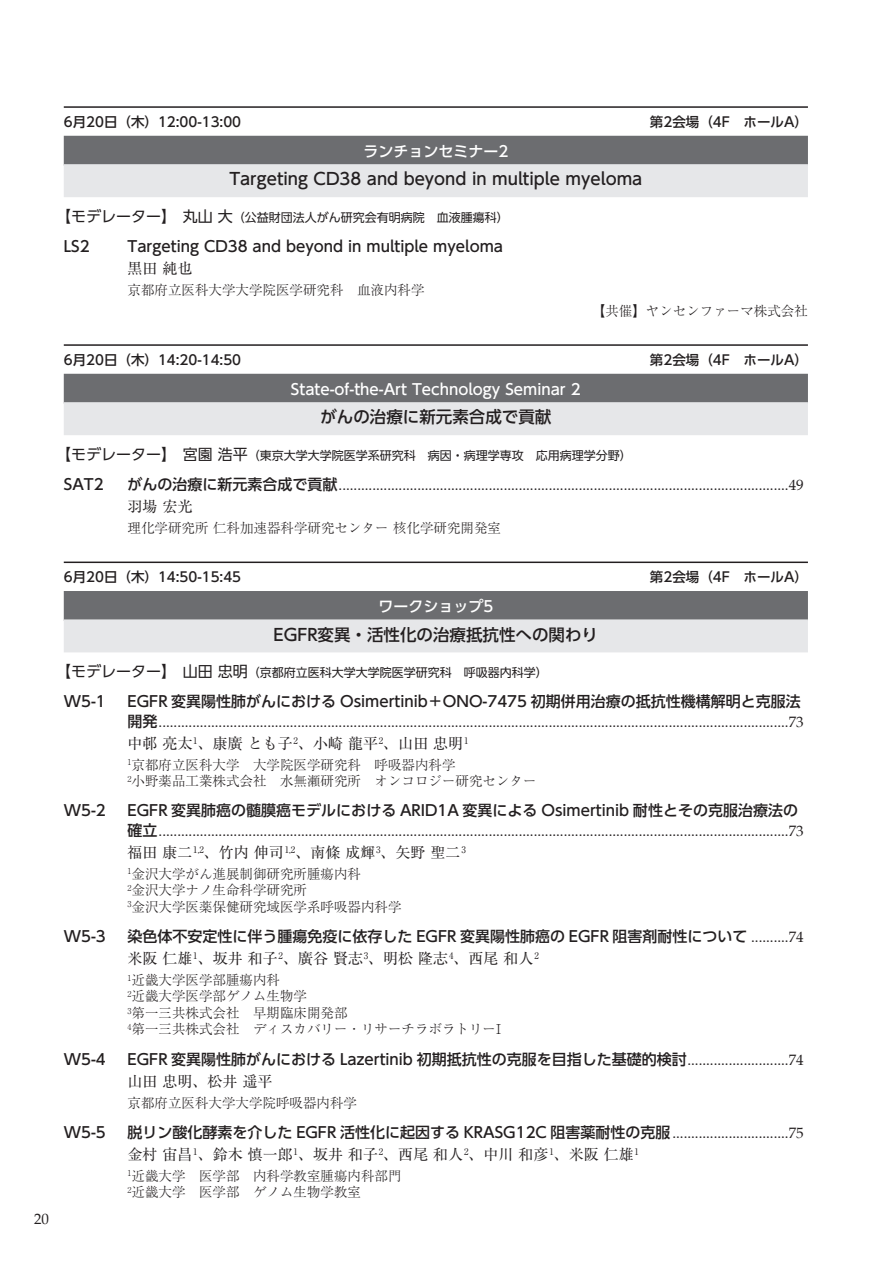
<style>
.page{position:relative;width:893px;height:1263px;background:#fff}
.page>*{position:absolute;margin:0;border:0;box-sizing:border-box;transform-origin:0 0}
.t1{font:500 16.5px "UD Shin Go Pro";color:#231f20}
.t2{font:15px/19.5px "Palatino";color:#231f20}
.t3{font:500 15px "UD Shin Go Pro";color:#231f20}
.t4{font:15px "Ryumin Pro";color:#231f20}
.t5{font:500 15px "UD Shin Go Pro";color:#fff}
.t6{font:300 13.5px/16.5px "Ryumin Pro";color:#231f20}
.t7{font:500 13.5px "UD Shin Go Pro";color:#231f20}
.t8{font:12px "UD Shin Go Pro";color:#231f20}
.s1{font-size:15px}
.s2{font-family:"UD Shin Go Pro";font-weight:500}
.s3{font-family:"Palatino";font-weight:400}
</style>
<div class="page">
<hr style="left:64px;top:106px;width:744px;height:2px;background:#231f20">
<div style="left:64px;top:136px;width:744px;height:30px;background:#6c6d70"></div>
<div style="left:64px;top:164px;width:744px;height:33px;background:#e6e7e9"></div>
<hr style="left:64px;top:344px;width:744px;height:2px;background:#231f20">
<div style="left:64px;top:374px;width:744px;height:29px;background:#6c6d70"></div>
<div style="left:64px;top:402px;width:744px;height:33px;background:#e6e7e9"></div>
<hr style="left:64px;top:561px;width:744px;height:2px;background:#231f20">
<div style="left:64px;top:591px;width:744px;height:30px;background:#6c6d70"></div>
<div style="left:64px;top:619px;width:744px;height:33px;background:#e6e7e9"></div>
<p class="t2" style="left:34px;top:1210px;width:16px">20</p>
<p class="t7" style="left:64px;top:117px;width:179px">6月20日（木）12:00-13:00</p>
<p class="t7" style="left:650px;top:117px;width:159px">第2会場（4F ホールA）</p>
<p class="t5" style="left:363px;top:146px;width:146px">ランチョンセミナー2</p>
<p class="t1" style="left:229px;top:173px;width:414px">Targeting CD38 and beyond in multiple myeloma</p>
<p class="t8" style="left:56px;top:213px;width:454px"><span class="s1">【モデレーター】丸山 大</span>（公益財団法人がん研究会有明病院　血液腫瘍科）</p>
<p class="t3" style="left:64px;top:241px;width:28px">LS2</p>
<p class="t3" style="left:128px;top:241px;width:377px">Targeting CD38 and beyond in multiple myeloma</p>
<p class="t4" style="left:128px;top:263px;width:66px">黒田 純也</p>
<p class="t6" style="left:128px;top:283px;width:298px">京都府立医科大学大学院医学研究科　血液内科学</p>
<p class="t6" style="left:592px;top:304px;width:218px">【共催】ヤンセンファーマ株式会社</p>
<p class="t7" style="left:64px;top:355px;width:179px">6月20日（木）14:20-14:50</p>
<p class="t7" style="left:650px;top:355px;width:159px">第2会場（4F ホールA）</p>
<p class="t5" style="left:291px;top:384px;width:291px">State-of-the-Art Technology Seminar 2</p>
<p class="t1" style="left:320px;top:411px;width:232px">がんの治療に新元素合成で貢献</p>
<p class="t8" style="left:56px;top:451px;width:577px"><span class="s1">【モデレーター】宮園 浩平</span>（東京大学大学院医学系研究科　病因・病理学専攻　応用病理学分野）</p>
<p class="t3" style="left:64px;top:479px;width:41px">SAT2</p>
<p class="t2" style="left:128px;top:476px;width:678px"><span class="s2">がんの治療に新元素合成で貢献</span>........................................................................................................................49</p>
<p class="t4" style="left:128px;top:501px;width:66px">羽場 宏光</p>
<p class="t6" style="left:128px;top:521px;width:375px">理化学研究所 仁科加速器科学研究センター 核化学研究開発室</p>
<p class="t7" style="left:64px;top:572px;width:179px">6月20日（木）14:50-15:45</p>
<p class="t7" style="left:650px;top:572px;width:159px">第2会場（4F ホールA）</p>
<p class="t5" style="left:378px;top:601px;width:116px">ワークショップ5</p>
<p class="t1" style="left:274px;top:628px;width:326px">EGFR変異・活性化の治療抵抗性への関わり</p>
<p class="t8" style="left:56px;top:668px;width:493px"><span class="s1">【モデレーター】山田 忠明</span>（京都府立医科大学大学院医学研究科　呼吸器内科学）</p>
<p class="t3" style="left:64px;top:696px;width:44px">W5-1</p>
<p class="t2" style="left:128px;top:693px;width:678px"><span class="s2">EGFR 変異陽性肺がんにおける Osimertinib＋ONO-7475 初期併用治療の抵抗性機構解明と克服法開発</span>........................................................................................................................................................................73</p>
<p class="t4" style="left:128px;top:738px;width:342px">中邨 亮太<sup>1</sup>、康廣 とも子<sup>2</sup>、小崎 龍平<sup>2</sup>、山田 忠明<sup>1</sup></p>
<p class="t6" style="left:128px;top:758px;width:411px"><sup>1</sup>京都府立医科大学　大学院医学研究科　呼吸器内科学<br><sup>2</sup>小野薬品工業株式会社　水無瀬研究所　オンコロジー研究センター</p>
<p class="t3" style="left:64px;top:805px;width:44px">W5-2</p>
<p class="t2" style="left:128px;top:802px;width:678px"><span class="s2">EGFR 変異肺癌の髄膜癌モデルにおける ARID1A 変異による Osimertinib 耐性とその克服治療法の確立</span>........................................................................................................................................................................73</p>
<p class="t4" style="left:128px;top:847px;width:340px">福田 康二<sup>1,2</sup>、竹内 伸司<sup>1,2</sup>、南條 成輝<sup>3</sup>、矢野 聖二<sup>3</sup></p>
<p class="t6" style="left:128px;top:867px;width:276px"><sup>1</sup>金沢大学がん進展制御研究所腫瘍内科<br><sup>2</sup>金沢大学ナノ生命科学研究所<br><sup>3</sup>金沢大学医薬保健研究域医学系呼吸器内科学</p>
<p class="t3" style="left:64px;top:931px;width:44px">W5-3</p>
<p class="t3" style="left:128px;top:931px;width:678px">染色体不安定性に伴う腫瘍免疫に依存した EGFR 変異陽性肺癌の EGFR 阻害剤耐性について <span class="s3">..........74</span></p>
<p class="t4" style="left:128px;top:953px;width:413px">米阪 仁雄<sup>1</sup>、坂井 和子<sup>2</sup>、廣谷 賢志<sup>3</sup>、明松 隆志<sup>4</sup>、西尾 和人<sup>2</sup></p>
<p class="t6" style="left:128px;top:973px;width:375px"><sup>1</sup>近畿大学医学部腫瘍内科<br><sup>2</sup>近畿大学医学部ゲノム生物学<br><sup>3</sup>第一三共株式会社　早期臨床開発部<br><sup>4</sup>第一三共株式会社　ディスカバリー・リサーチラボラトリーI</p>
<p class="t3" style="left:64px;top:1053px;width:44px">W5-4</p>
<p class="t3" style="left:128px;top:1053px;width:678px">EGFR 変異陽性肺がんにおける Lazertinib 初期抵抗性の克服を目指した基礎的検討<span class="s3">...........................74</span></p>
<p class="t4" style="left:128px;top:1075px;width:146px">山田 忠明、松井 遥平</p>
<p class="t6" style="left:128px;top:1096px;width:231px">京都府立医科大学大学院呼吸器内科学</p>
<p class="t3" style="left:64px;top:1126px;width:44px">W5-5</p>
<p class="t3" style="left:128px;top:1126px;width:678px">脱リン酸化酵素を介した EGFR 活性化に起因する KRASG12C 阻害薬耐性の克服<span class="s3">...............................75</span></p>
<p class="t4" style="left:128px;top:1149px;width:513px">金村 宙昌<sup>1</sup>、鈴木 慎一郎<sup>1</sup>、坂井 和子<sup>2</sup>、西尾 和人<sup>2</sup>、中川 和彦<sup>1</sup>、米阪 仁雄<sup>1</sup></p>
<p class="t6" style="left:128px;top:1169px;width:276px"><sup>1</sup>近畿大学　医学部　内科学教室腫瘍内科部門<br><sup>2</sup>近畿大学　医学部　ゲノム生物学教室</p>
</div>
